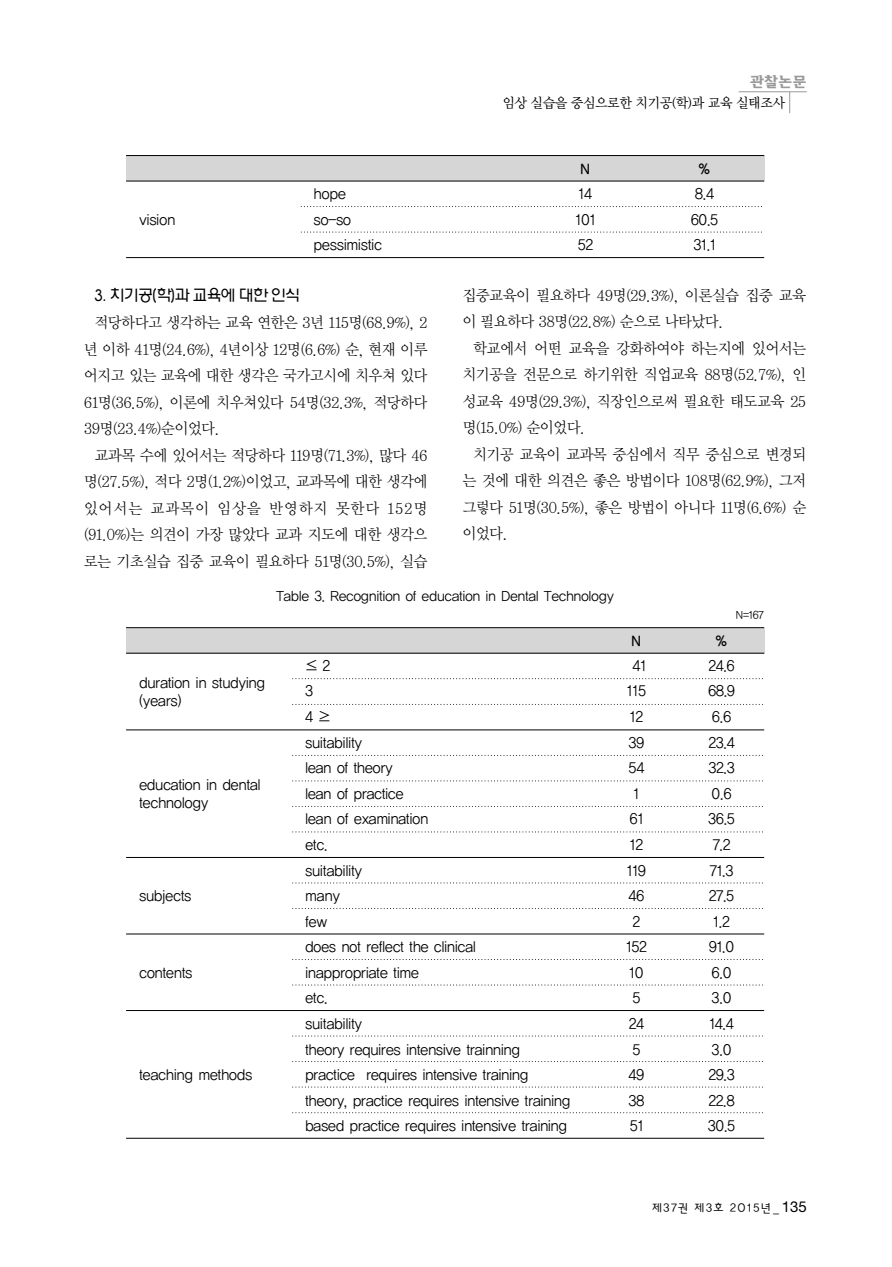
<style>
.page{position:relative;width:892px;height:1267px;background:#fff}
.page>*{position:absolute;margin:0;border:0;box-sizing:border-box;transform-origin:0 0}
.t1{font:300 16.2px "HY Wul Nun";letter-spacing:-.085em;color:#000;scale:.96 1}
.t2{font:15.3px/26.5px "Y Mj O12";letter-spacing:-.09em;color:#000;text-align:justify;scale:.96 1}
.t3{font:14.55px/25.5px "YGO12";letter-spacing:-.09em;color:#000;scale:.94 1}
.t4{font:14.55px/25.5px "YGO12";letter-spacing:-.065em;color:#000;text-align:center;scale:.94 1}
.t5{font:14.25px "Soma B";color:#999}
.t6{font:13.8px "Y Mj O13";letter-spacing:-.09em;color:#000;scale:.96 1}
.t7{font:13.8px "YGO13";color:#000;scale:.96 1}
.t8{font:13.5px "YGO12";letter-spacing:-.085em;color:#000;scale:.96 1}
.t9{font:12px "YGO22 KS Cpc EUC H";letter-spacing:-.07em;color:#000}
.t10{font:10.5px "YGO12";color:#000;scale:.96 1}
.s1{font-family:"Helvetica Neue";font-size:15px}
</style>
<div class="page">
<hr style="left:738px;top:91px;width:68px;height:1px;background:#999">
<svg style="left:789px;top:92px;width:1px;height:21px"></svg>
<div style="left:126px;top:156px;width:638px;height:25px;background:#d6d6d6"></div>
<hr style="left:126px;top:155px;width:638px;height:1px;background:#000">
<hr style="left:126px;top:181px;width:638px;height:1px;background:#000">
<svg style="left:301px;top:206px;width:461px;height:1px"></svg>
<svg style="left:301px;top:232px;width:461px;height:1px"></svg>
<hr style="left:126px;top:257px;width:638px;height:1px;background:#000">
<div style="left:126px;top:628px;width:638px;height:25px;background:#d6d6d6"></div>
<hr style="left:126px;top:627px;width:638px;height:1px;background:#000">
<hr style="left:126px;top:653px;width:638px;height:1px;background:#000">
<svg style="left:293px;top:678px;width:470px;height:1px"></svg>
<svg style="left:293px;top:704px;width:470px;height:1px"></svg>
<svg style="left:293px;top:755px;width:470px;height:1px"></svg>
<svg style="left:293px;top:780px;width:470px;height:1px"></svg>
<svg style="left:293px;top:806px;width:470px;height:1px"></svg>
<svg style="left:293px;top:831px;width:470px;height:1px"></svg>
<svg style="left:293px;top:882px;width:470px;height:1px"></svg>
<svg style="left:293px;top:908px;width:470px;height:1px"></svg>
<svg style="left:293px;top:959px;width:470px;height:1px"></svg>
<svg style="left:293px;top:984px;width:470px;height:1px"></svg>
<svg style="left:293px;top:1035px;width:470px;height:1px"></svg>
<svg style="left:293px;top:1061px;width:470px;height:1px"></svg>
<svg style="left:293px;top:1086px;width:470px;height:1px"></svg>
<svg style="left:293px;top:1112px;width:470px;height:1px"></svg>
<hr style="left:126px;top:729px;width:638px;height:1px;background:#000">
<hr style="left:126px;top:857px;width:638px;height:1px;background:#000">
<hr style="left:126px;top:933px;width:638px;height:1px;background:#000">
<hr style="left:126px;top:1010px;width:638px;height:1px;background:#000">
<hr style="left:126px;top:1138px;width:638px;height:1px;background:#000">
<p class="t5" style="left:749px;top:75px;width:58px">관찰논문</p>
<p class="t6" style="left:502px;top:97px;width:297px">임상 실습을 중심으로한 치기공(학)과 교육 실태조사</p>
<p class="t3" style="left:139px;top:207px;width:41px">vision</p>
<p class="t3" style="left:313px;top:182px;width:75px">hope so-so pessimistic</p>
<p class="t1" style="left:94px;top:289px;width:216px">3. 치기공(학)과 교육에 대한 인식</p>
<p class="t2" style="left:83px;top:310px;width:360px;text-indent:11px">적당하다고 생각하는 교육 연한은 3년 115명(68.9%), 2 년 이하 41명(24.6%), 4년이상 12명(6.6%) 순, 현재 이루 어지고 있는 교육에 대한 생각은 국가고시에 치우쳐 있다 61명(36.5%), 이론에 치우쳐있다 54명(32.3%, 적당하다 39명(23.4%)순이었다.</p>
<p class="t2" style="left:83px;top:443px;width:360px;text-indent:11px">교과목 수에 있어서는 적당하다 119명(71.3%), 많다 46 명(27.5%), 적다 2명(1.2%)이었고, 교과목에 대한 생각에 있어서는 교과목이 임상을 반영하지 못한다 152명 (91.0%)는 의견이 가장 많았다 교과 지도에 대한 생각으 로는 기초실습 집중 교육이 필요하다 51명(30.5%), 실습</p>
<p class="t7" style="left:580px;top:162px;width:13px">N</p>
<p class="t7" style="left:698px;top:162px;width:14px">%</p>
<p class="t3" style="left:575px;top:182px;width:23px">14<br>101<br>52</p>
<p class="t3" style="left:690px;top:182px;width:32px">8.4<br>60.5<br>31.1</p>
<p class="t2" style="left:462px;top:283px;width:360px">집중교육이 필요하다 49명(29.3%), 이론실습 집중 교육 이 필요하다 38명(22.8%) 순으로 나타났다.</p>
<p class="t2" style="left:462px;top:336px;width:360px;text-indent:11px">학교에서 어떤 교육을 강화하여야 하는지에 있어서는 치기공을 전문으로 하기위한 직업교육 88명(52.7%), 인 성교육 49명(29.3%), 직장인으로써 필요한 태도교육 25 명(15.0%) 순이었다.</p>
<p class="t2" style="left:462px;top:442px;width:360px;text-indent:11px">치기공 교육이 교과목 중심에서 직무 중심으로 변경되 는 것에 대한 의견은 좋은 방법이다 108명(62.9%), 그저 그렇다 51명(30.5%), 좋은 방법이 아니다 11명(6.6%) 순 이었다.</p>
<p class="t8" style="left:276px;top:590px;width:354px">Table 3. Recognition of education in Dental Technology</p>
<p class="t3" style="left:139px;top:675px;width:136px;line-height:17.4px">duration in studying (years)</p>
<p class="t3" style="left:139px;top:777px;width:132px;line-height:17.4px">education in dental technology</p>
<p class="t3" style="left:139px;top:884px;width:58px">subjects</p>
<p class="t3" style="left:139px;top:960px;width:59px">contents</p>
<p class="t3" style="left:139px;top:1062px;width:123px">teaching methods</p>
<p class="t3" style="left:305px;top:653px;width:284px">≤ 2<br>3<br>4 ≥<br>suitability<br>lean of theory<br>lean of practice<br>lean of examination<br>etc.<br>suitability<br>many<br>few<br>does not reflect the clinical<br>inappropriate time<br>etc.<br>suitability<br>theory requires intensive trainning practice requires intensive training theory, practice requires intensive training based practice requires intensive training</p>
<p class="t7" style="left:631px;top:634px;width:13px">N</p>
<p class="t7" style="left:715px;top:634px;width:14px">%</p>
<p class="t10" style="left:735px;top:610px;width:31px">N=167</p>
<p class="t4" style="left:625px;top:653px;width:25px">41<br>115<br>12<br>39<br>54<br>1<br>61<br>12<br>119<br>46<br>2<br>152<br>10<br>5<br>24<br>5<br>49<br>38<br>51</p>
<p class="t3" style="left:707px;top:653px;width:31px;text-align:center">24.6<br>68.9<br>6.6<br>23.4<br>32.3<br>0.6<br>36.5<br>7.2<br>71.3<br>27.5<br>1.2<br>91.0<br>6.0<br>3.0<br>14.4<br>3.0<br>29.3<br>22.8<br>30.5</p>
<p class="t9" style="left:651px;top:1202px;width:157px">제37권 제3호 2015년 _ <span class="s1">135</span></p>
</div>
